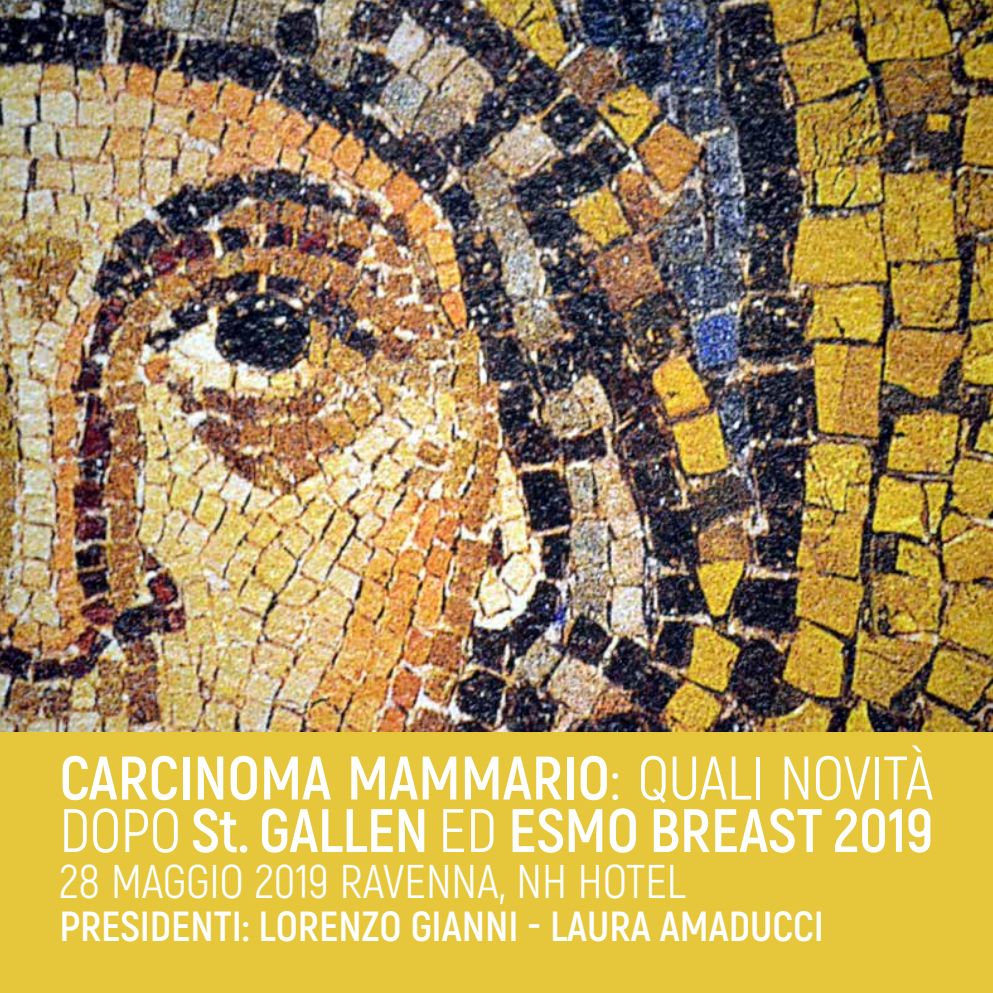
<style>
.page{position:relative;width:993px;height:993px;background:#fff}
.page>*{position:absolute;margin:0;border:0;box-sizing:border-box;transform-origin:0 0}
.t1{font:700 61.25px/52.5px "Akrobat";color:#fff}
.t2{font:47.25px "Akrobat";color:#fff}
.t3{font:700 42px "Akrobat";color:#fff}
.s1{font-weight:400}
</style>
<div class="page">
<div style="left:0;top:0;width:992px;height:992px;background:#e6c73b"></div>
<img style="left:0;top:0;width:992px;height:731px">
<p class="t1" style="left:60px;top:751px;width:875px">CARCINOMA MAMMARIO<span class="s1">: QUALI NOVITÀ<br>DOPO</span> St. GALLEN <span class="s1">ED</span> ESMO BREAST 2019</p>
<p class="t2" style="left:60px;top:852px;width:627px">28 MAGGIO 2019 RAVENNA, NH HOTEL</p>
<p class="t3" style="left:60px;top:900px;width:765px">PRESIDENTI: LORENZO GIANNI - LAURA AMADUCCI</p>
</div>
